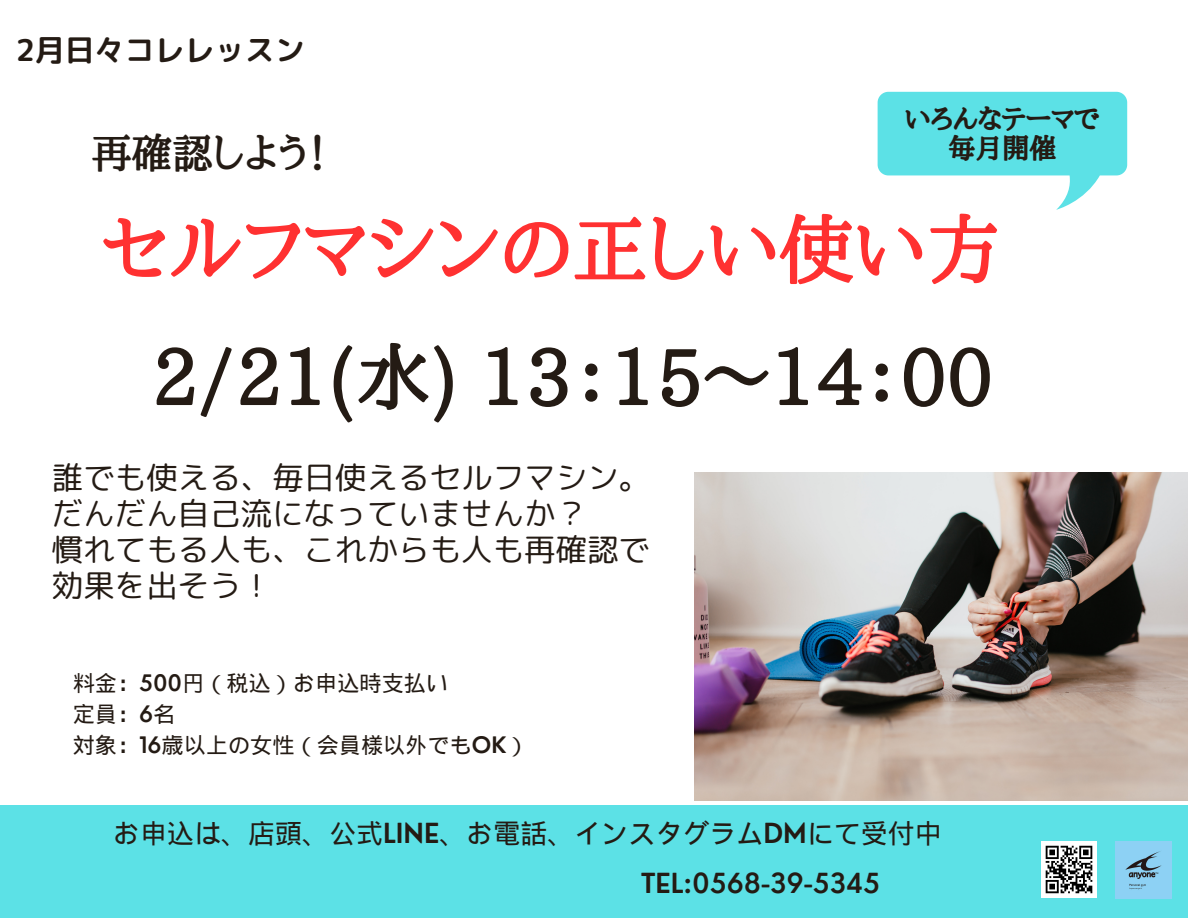
<style>
.page{position:relative;width:1188px;height:918px;background:#fff}
.page>*{position:absolute;margin:0;border:0;box-sizing:border-box;transform-origin:0 0}
.t1{font:700 75px "Aozora Mincho";color:#241b14}
.t2{font:700 75px "Aozora Mincho";color:#ff3131}
.t3{font:700 40.5px "Aozora Mincho";color:#241b14}
.t4{font:31.5px/36px "rounded mplus 1 p regular";color:#241b14}
.t5{font:30px "rounded mplus 1 p bold";color:#241b14}
.t6{font:27px "Wen Quan Yi Micro Hei";color:#241b14}
.t7{font:600 27px "Nourd";color:#241b14}
.t8{font:800 27px/29.2px "Aozora Mincho";color:#241b14;text-align:center}
.t9{font:22.2px "Wen Quan Yi Micro Hei";color:#241b14}
.s1{font-family:"Nourd";font-weight:600}
.s2{font-family:"Wen Quan Yi Micro Hei";font-weight:400}
</style>
<div class="page">
<svg style="left:878px;top:92px;width:249px;height:118px"></svg>
<img style="left:694px;top:472px;width:494px;height:329px">
<div style="left:0;top:805px;width:1188px;height:113px;background:#5ce1e6"></div>
<img style="left:1041px;top:842px;width:55px;height:55px">
<img style="left:1116px;top:842px;width:56px;height:56px">
<h3 class="t5" style="left:16px;top:29px;width:291px">2月日々コレレッスン</h3>
<h2 class="t3" style="left:91px;top:132px;width:237px">再確認しよう！</h2>
<p class="t8" style="left:905px;top:104px;width:196px">いろんなテーマで毎月開催</p>
<h1 class="t2" style="left:103px;top:211px;width:900px">セルフマシンの正しい使い方</h1>
<p class="t1" style="left:152px;top:338px;width:843px">2/21(水) 13：15～14：00</p>
<h4 class="t4" style="left:52px;top:459px;width:600px">誰でも使える、毎日使えるセルフマシン。だんだん自己流になっていませんか？<br>慣れてもる人も、これからも人も再確認で効果を出そう！</h4>
<p class="t9" style="left:73px;top:671px;width:377px">料金：<span class="s1">500</span>円（税込）お申込時支払い</p>
<h6 class="t9" style="left:73px;top:702px;width:104px">定員：<span class="s1">6</span>名</h6>
<h1 class="t9" style="left:73px;top:732px;width:458px">対象：<span class="s1">16</span>歳以上の女性（会員様以外でも<span class="s1">OK</span>）</h1>
<p class="t6" style="left:113px;top:818px;width:884px">お申込は、店頭、公式<span class="s1">LINE</span>、お電話、インスタグラム<span class="s1">DM</span>にて受付中　　</p>
<h5 class="t7" style="left:641px;top:866px;width:295px">TEL:0568-39-5345<span class="s2">　　</span></h5>
</div>
